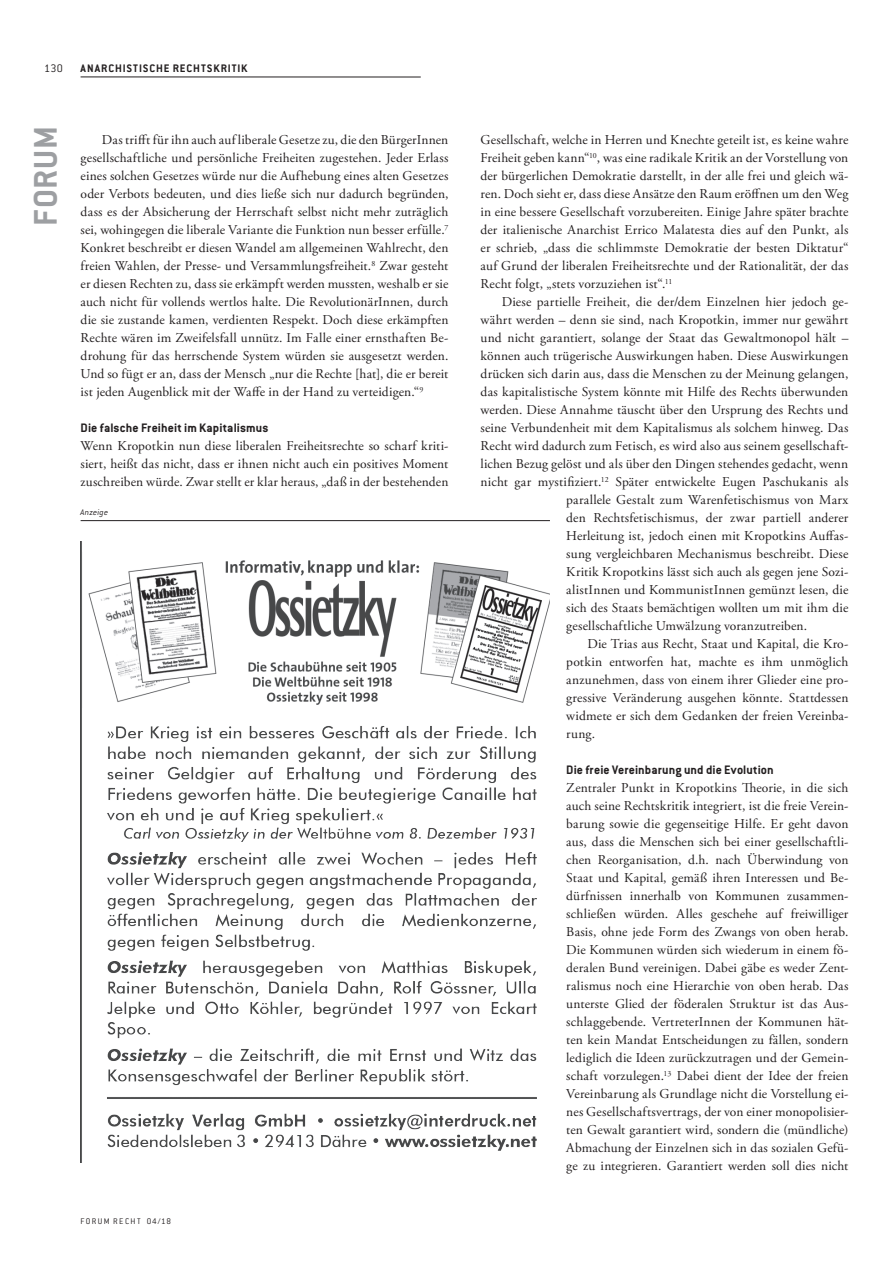
<style>
.page{position:relative;width:893px;height:1263px;background:#fff}
.page>*{position:absolute;margin:0;border:0;box-sizing:border-box;transform-origin:0 0}
.t1{font:700 36px "Conduit ITC";letter-spacing:.025em;color:#9d9fa2}
.t2{font:13.5px/18px "Adobe Garamond Pro";letter-spacing:.01em;color:#231f20;text-align:justify}
.t3{font:700 13.5px "Conduit ITC";letter-spacing:.005em;color:#231f20}
.t4{font:700 12px "Conduit ITC";letter-spacing:.075em;color:#231f20}
.t5{font:300 12px "Conduit ITC";color:#231f20}
.t6{font:300 9px "Conduit ITC";letter-spacing:.155em;color:#231f20}
.t7{font:italic 300 9px "Conduit ITC";letter-spacing:.02em;color:#231f20}
</style>
<div class="page">
<hr style="left:81px;top:77px;width:340px;height:1px;background:#231f20">
<img style="left:80px;top:541px;width:470px;height:622px">
<hr style="left:81px;top:520px;width:469px;height:1px;background:#231f20">
<p class="t5" style="left:44px;top:61px;width:20px">130</p>
<p class="t4" style="left:81px;top:61px;width:168px">ANARCHISTISCHE RECHTSKRITIK</p>
<h1 class="t1" style="left:24px;top:226px;width:101px;rotate:-90deg">FORUM</h1>
<p class="t2" style="left:81px;top:131px;width:369px;text-indent:21px">Das trifft für ihn auch auf liberale Gesetze zu, die den BürgerInnen gesellschaftliche und persönliche Freiheiten zugestehen. Jeder Erlass eines solchen Gesetzes würde nur die Aufhebung eines alten Gesetzes oder Verbots bedeuten, und dies ließe sich nur dadurch begründen, dass es der Absicherung der Herrschaft selbst nicht mehr zuträglich sei, wohingegen die liberale Variante die Funktion nun besser erfülle.<sup>7<br></sup>Konkret beschreibt er diesen Wandel am allgemeinen Wahlrecht, den freien Wahlen, der Presse- und Versammlungsfreiheit.<sup>8</sup> Zwar gesteht er diesen Rechten zu, dass sie erkämpft werden mussten, weshalb er sie auch nicht für vollends wertlos halte. Die RevolutionärInnen, durch die sie zustande kamen, verdienten Respekt. Doch diese erkämpften Rechte wären im Zweifelsfall unnütz. Im Falle einer ernsthaften Be&shy;drohung für das herrschende System würden sie ausgesetzt werden.<br>Und so fügt er an, dass der Mensch „nur die Rechte [hat], die er bereit ist jeden Augenblick mit der Waffe in der Hand zu verteidigen.“<sup>9</sup></p>
<p class="t3" style="left:81px;top:420px;width:189px">Die falsche Freiheit im Kapitalismus</p>
<p class="t2" style="left:81px;top:437px;width:369px">Wenn Kropotkin nun diese liberalen Freiheitsrechte so scharf kriti&shy;siert, heißt das nicht, dass er ihnen nicht auch ein positives Moment zuschreiben würde. Zwar stellt er klar heraus, „daß in der bestehenden</p>
<p class="t7" style="left:81px;top:507px;width:29px">Anzeige</p>
<p class="t6" style="left:81px;top:1216px;width:92px">FORUM RECHT 04/18</p>
<p class="t2" style="left:481px;top:131px;width:369px">Gesellschaft, welche in Herren und Knechte geteilt ist, es keine wahre Freiheit geben kann“<sup>10</sup>, was eine radikale Kritik an der Vorstellung von der bürgerlichen Demokratie darstellt, in der alle frei und gleich wä&shy;ren. Doch sieht er, dass diese Ansätze den Raum eröffnen um den Weg in eine bessere Gesellschaft vorzubereiten. Einige Jahre später brachte der italienische Anarchist Errico Malatesta dies auf den Punkt, als er schrieb, „dass die schlimmste Demokratie der besten Diktatur“ auf Grund der liberalen Freiheitsrechte und der Rationalität, der das Recht folgt, „stets vorzuziehen ist“.<sup>11</sup></p>
<p class="t2" style="left:502px;top:293px;width:348px">Diese partielle Freiheit, die der/dem Einzelnen hier jedoch ge-</p>
<p class="t2" style="left:481px;top:311px;width:369px">währt werden – denn sie sind, nach Kropotkin, immer nur gewährt</p>
<p class="t2" style="left:481px;top:329px;width:369px">und nicht garantiert, solange der Staat das Gewaltmonopol hält –</p>
<p class="t2" style="left:481px;top:347px;width:369px">können auch trügerische Auswirkungen haben. Diese Auswirkungen</p>
<p class="t2" style="left:481px;top:365px;width:369px">drücken sich darin aus, dass die Menschen zu der Meinung gelangen,</p>
<p class="t2" style="left:481px;top:383px;width:369px">das kapitalistische System könnte mit Hilfe des Rechts überwunden</p>
<p class="t2" style="left:481px;top:401px;width:369px">werden. Diese Annahme täuscht über den Ursprung des Rechts und</p>
<p class="t2" style="left:481px;top:419px;width:369px">seine Verbundenheit mit dem Kapitalismus als solchem hinweg. Das</p>
<p class="t2" style="left:481px;top:437px;width:369px">Recht wird dadurch zum Fetisch, es wird also aus seinem gesellschaft-</p>
<p class="t2" style="left:481px;top:455px;width:369px">lichen Bezug gelöst und als über den Dingen stehendes gedacht, wenn</p>
<p class="t2" style="left:481px;top:473px;width:369px">nicht gar mystifiziert.<sup>12</sup> Später entwickelte Eugen Paschukanis als</p>
<p class="t2" style="left:566px;top:491px;width:284px">parallele Gestalt zum Warenfetischismus von Marx</p>
<p class="t2" style="left:566px;top:509px;width:284px">den Rechtsfetischismus, der zwar partiell anderer</p>
<p class="t2" style="left:566px;top:527px;width:284px">Herleitung ist, jedoch einen mit Kropotkins Auffas-</p>
<p class="t2" style="left:566px;top:545px;width:284px">sung vergleichbaren Mechanismus beschreibt. Diese</p>
<p class="t2" style="left:566px;top:563px;width:284px">Kritik Kropotkins lässt sich auch als gegen jene Sozi-</p>
<p class="t2" style="left:566px;top:581px;width:284px">alistInnen und KommunistInnen gemünzt lesen, die</p>
<p class="t2" style="left:566px;top:599px;width:284px">sich des Staats bemächtigen wollten um mit ihm die</p>
<p class="t2" style="left:566px;top:617px;width:242px">gesellschaftliche Umwälzung voranzutreiben.</p>
<p class="t2" style="left:588px;top:635px;width:262px">Die Trias aus Recht, Staat und Kapital, die Kro-</p>
<p class="t2" style="left:566px;top:653px;width:284px">potkin entworfen hat, machte es ihm unmöglich</p>
<p class="t2" style="left:566px;top:671px;width:284px">anzunehmen, dass von einem ihrer Glieder eine pro-</p>
<p class="t2" style="left:566px;top:689px;width:284px">gressive Veränderung ausgehen könnte. Stattdessen</p>
<p class="t2" style="left:566px;top:707px;width:284px">widmete er sich dem Gedanken der freien Vereinba-</p>
<p class="t2" style="left:566px;top:725px;width:30px">rung.</p>
<p class="t3" style="left:566px;top:762px;width:209px">Die freie Vereinbarung und die Evolution</p>
<p class="t2" style="left:566px;top:779px;width:284px">Zentraler Punkt in Kropotkins Theorie, in die sich auch seine Rechtskritik integriert, ist die freie Verein&shy;barung sowie die gegenseitige Hilfe. Er geht davon aus, dass die Menschen sich bei einer gesellschaftli&shy;chen Reorganisation, d.h. nach Überwindung von Staat und Kapital, gemäß ihren Interessen und Be&shy;dürfnissen innerhalb von Kommunen zusammen&shy;schließen würden. Alles geschehe auf freiwilliger Basis, ohne jede Form des Zwangs von oben herab.<br>Die Kommunen würden sich wiederum in einem fö&shy;deralen Bund vereinigen. Dabei gäbe es weder Zent&shy;ralismus noch eine Hierarchie von oben herab. Das unterste Glied der föderalen Struktur ist das Aus&shy;schlaggebende. VertreterInnen der Kommunen hät&shy;ten kein Mandat Entscheidungen zu fällen, sondern lediglich die Ideen zurückzutragen und der Gemein&shy;schaft vorzulegen.<sup>13</sup> Dabei dient der Idee der freien Vereinbarung als Grundlage nicht die Vorstellung ei&shy;nes Gesellschaftsvertrags, der von einer monopolisier&shy;ten Gewalt garantiert wird, sondern die (mündliche)<br>Abmachung der Einzelnen sich in das sozialen Gefü&shy;ge zu integrieren. Garantiert werden soll dies nicht</p>
</div>
